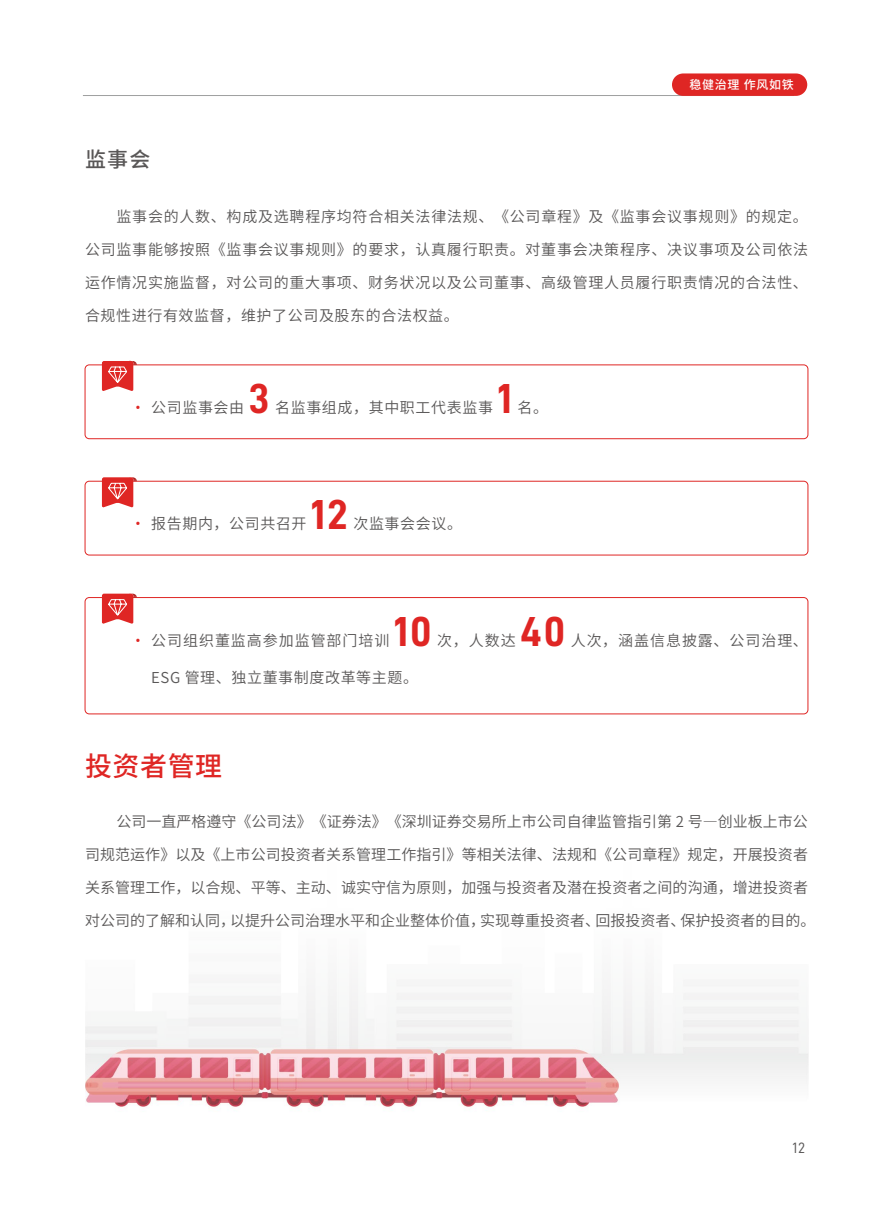
<style>
.page{position:relative;width:893px;height:1212px;background:#fff}
.page>*{position:absolute;margin:0;border:0;box-sizing:border-box;transform-origin:0 0}
.t1{font:42px "D DIN PRO Bold";color:#df2624}
.t2{font:500 27px "Source Han Sans CN";letter-spacing:.02em;color:#df2624}
.t3{font:500 21px "Source Han Sans CN";color:#595757}
.t4{font:15px "Source Han Sans SC";letter-spacing:.04em;color:#595757}
.t5{font:15px "Source Han Sans SC";color:#595757}
.t6{font:15px "Source Han Sans SC";letter-spacing:.005em;color:#595757}
.t7{font:15px "Source Han Sans SC";letter-spacing:.065em;color:#595757}
.t8{font:15px "D DIN PRO Regular";color:#595757}
.t9{font:500 12px "Source Han Sans CN";letter-spacing:.06em;color:#fff}
.s1{font-family:"Source Han Sans CN";font-weight:800;color:#df2624}
</style>
<div class="page">
<hr style="left:83px;top:95px;width:711px;height:1px;background:#9fa0a0">
<div style="left:672px;top:73px;width:135px;height:23px;background:#df2624;border-radius:11px"></div>
<img style="left:85px;top:979px;width:724px;height:129px">
<div style="left:85px;top:364px;width:723px;height:75px;border:1px solid #df2624;border-radius:4px"></div>
<svg style="left:102px;top:361px;width:35px;height:30px"></svg>
<div style="left:85px;top:481px;width:723px;height:74px;border:1px solid #df2624;border-radius:4px"></div>
<svg style="left:102px;top:477px;width:35px;height:31px"></svg>
<div style="left:85px;top:597px;width:723px;height:117px;border:1px solid #df2624;border-radius:4px"></div>
<svg style="left:102px;top:594px;width:35px;height:30px"></svg>
<h3 class="t3" style="left:85px;top:148px;width:67px">监事会</h3>
<p class="t9" style="left:689px;top:78px;width:106px">稳健治理 作风如铁</p>
<p class="t4" style="left:117px;top:208px;width:693px">监事会的人数、构成及选聘程序均符合相关法律法规、《公司章程》及《监事会议事规则》的规定。</p>
<p class="t4" style="left:85px;top:241px;width:725px">公司监事能够按照《监事会议事规则》的要求，认真履行职责。对董事会决策程序、决议事项及公司依法</p>
<p class="t4" style="left:85px;top:274px;width:724px">运作情况实施监督，对公司的重大事项、财务状况以及公司董事、高级管理人员履行职责情况的合法性、</p>
<p class="t4" style="left:85px;top:307px;width:375px">合规性进行有效监督，维护了公司及股东的合法权益。</p>
<p class="t4" style="left:133px;top:399px;width:112px"><span class="s1">·</span> 公司监事会由</p>
<h1 class="t1" style="left:249px;top:375px;width:23px">3</h1>
<h1 class="t1" style="left:497px;top:375px;width:16px">1</h1>
<p class="t4" style="left:275px;top:399px;width:219px">名监事组成，其中职工代表监事</p>
<p class="t4" style="left:517px;top:399px;width:32px">名。</p>
<h1 class="t1" style="left:311px;top:492px;width:39px">12</h1>
<p class="t4" style="left:133px;top:515px;width:175px"><span class="s1">·</span> 报告期内，公司共召开</p>
<p class="t4" style="left:353px;top:515px;width:110px">次监事会会议。</p>
<h1 class="t1" style="left:394px;top:608px;width:39px">10</h1>
<p class="t7" style="left:133px;top:632px;width:258px"><span class="s1">·</span> 公司组织董监高参加监管部门培训</p>
<h1 class="t1" style="left:520px;top:608px;width:47px">40</h1>
<p class="t4" style="left:437px;top:632px;width:80px">次，人数达</p>
<p class="t7" style="left:571px;top:632px;width:239px">人次，涵盖信息披露、公司治理、</p>
<p class="t4" style="left:151px;top:669px;width:268px">ESG 管理、独立董事制度改革等主题。</p>
<h2 class="t2" style="left:85px;top:751px;width:139px">投资者管理</h2>
<p class="t5" style="left:117px;top:813px;width:693px">公司一直严格遵守《公司法》《证券法》《深圳证券交易所上市公司自律监管指引第 2 号—创业板上市公</p>
<p class="t6" style="left:85px;top:846px;width:724px">司规范运作》以及《上市公司投资者关系管理工作指引》等相关法律、法规和《公司章程》规定，开展投资者</p>
<p class="t6" style="left:85px;top:879px;width:725px">关系管理工作，以合规、平等、主动、诚实守信为原则，加强与投资者及潜在投资者之间的沟通，增进投资者</p>
<p class="t5" style="left:85px;top:912px;width:732px">对公司的了解和认同，以提升公司治理水平和企业整体价值，实现尊重投资者、回报投资者、保护投资者的目的。</p>
<p class="t8" style="left:792px;top:1140px;width:14px">12</p>
</div>
